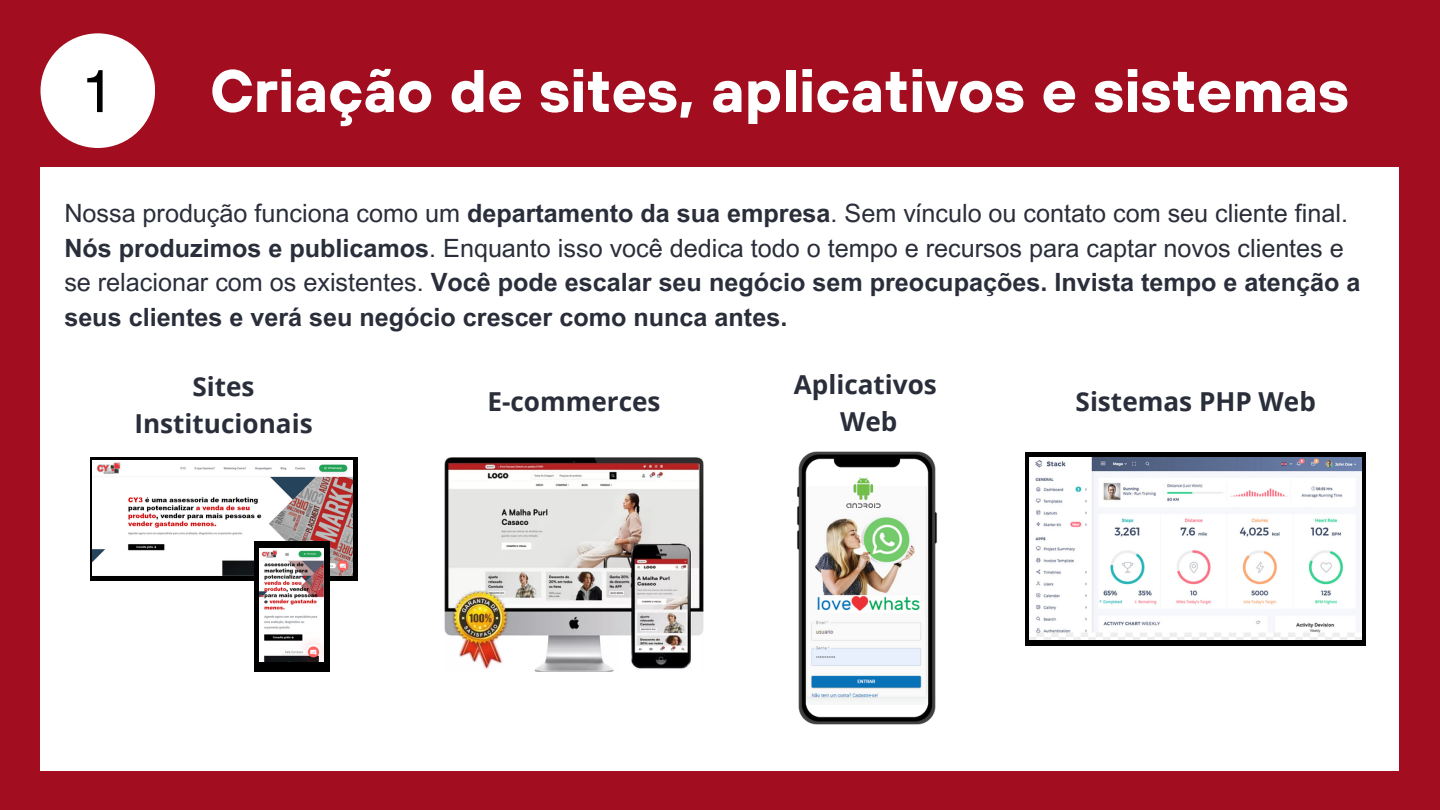
<style>
.page{position:relative;width:1440px;height:810px;background:#a20e20}
.page>*{position:absolute;margin:0;border:0;box-sizing:border-box;transform-origin:0 0}
.t1{font:700 60px "TT Hoves";color:#fff}
.t2{font:59px "Helios";color:#000}
.t3{font:700 26.1px/36.6px "Open Sans";color:#2a2e3a;text-align:center}
.t4{font:25.2px/34.5px "Arial MT Pro";color:#2a2e3a}
.s1{font-weight:700}
</style>
<div class="page">
<div style="left:40px;top:167px;width:1359px;height:604px;background:#fff"></div>
<div style="left:1025px;top:452px;width:341px;height:193px;background:#000"></div>
<img style="left:1029px;top:457px;width:333px;height:183px">
<div style="left:90px;top:457px;width:267px;height:123px;background:#000"></div>
<img style="left:93px;top:460px;width:260px;height:116px">
<div style="left:254px;top:541px;width:75px;height:130px;background:#000"></div>
<img style="left:260px;top:549px;width:63px;height:113px">
<img style="left:445px;top:457px;width:258px;height:215px">
<img style="left:797px;top:451px;width:140px;height:274px">
<img style="left:807px;top:486px;width:120px;height:219px">
<img style="left:844px;top:474px;width:38px;height:38px">
<div style="left:40px;top:33px;width:115px;height:115px;background:#fff;border-radius:50%"></div>
<p class="t2" style="left:81px;top:54px;width:35px">1</p>
<p class="t1" style="left:210px;top:52px;width:1141px">Criação de sites, aplicativos e sistemas</p>
<p class="t4" style="left:64px;top:199px;width:1298px">Nossa produção funciona como um <span class="s1">departamento da sua empresa</span>. Sem vínculo ou contato com seu cliente final.<br><span class="s1">Nós produzimos e publicamos</span>. Enquanto isso você dedica todo o tempo e recursos para captar novos clientes e se relacionar com os existentes. <span class="s1">Você pode escalar seu negócio sem preocupações. Invista tempo e atenção a seus clientes e verá seu negócio crescer como nunca antes.</span></p>
<p class="t3" style="left:134px;top:368px;width:180px">Sites<br>Institucionais</p>
<p class="t3" style="left:487px;top:382px;width:175px">E-commerces</p>
<p class="t3" style="left:794px;top:366px;width:145px">Aplicativos</p>
<p class="t3" style="left:840px;top:402px;width:59px">Web</p>
<p class="t3" style="left:1076px;top:382px;width:242px">Sistemas PHP Web</p>
</div>
